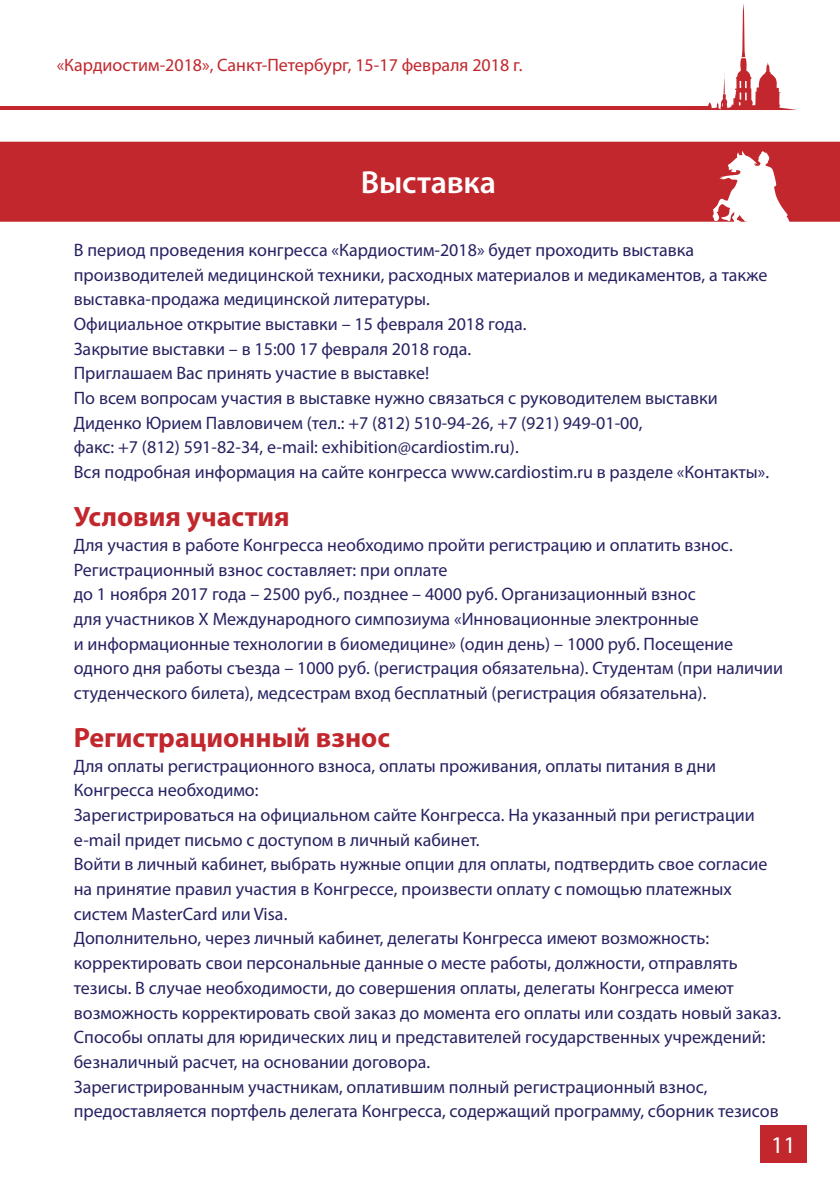
<style>
.page{position:relative;width:840px;height:1191px;background:#fff}
.page>*{position:absolute;margin:0;border:0;box-sizing:border-box;transform-origin:0 0}
.t1{font:600 32px "Myriad Pro";letter-spacing:-.005em;color:#fff}
.t2{font:700 28px "Myriad Pro";color:#c1272d}
.t3{font:24px "Myriad Pro";color:#fff}
.t4{font:18px/24.6px "Myriad Pro";color:#262262}
.t5{font:18px "Myriad Pro";color:#c1272d}
</style>
<div class="page">
<hr style="left:0;top:106px;width:710px;height:4px;background:#c1272d">
<svg style="left:708px;top:3px;width:88px;height:107px"></svg>
<div style="left:759px;top:1125px;width:46px;height:37px;background:#c1272d"></div>
<div style="left:0;top:142px;width:839px;height:80px;background:#c1272d"></div>
<svg style="left:712px;top:151px;width:79px;height:71px"></svg>
<p class="t5" style="left:57px;top:54px;width:467px">«Кардиостим-2018», Санкт-Петербург, 15-17 февраля 2018 г.</p>
<h1 class="t1" style="left:361px;top:162px;width:137px">Выставка</h1>
<p class="t4" style="left:74px;top:237px;width:696px">В период проведения конгресса «Кардиостим-2018» будет проходить выставка производителей медицинской техники, расходных материалов и медикаментов, а также выставка-продажа медицинской литературы.<br>Официальное открытие выставки – 15 февраля 2018 года.<br>Закрытие выставки – в 15:00 17 февраля 2018 года.<br>Приглашаем Вас принять участие в выставке!<br>По всем вопросам участия в выставке нужно связаться с руководителем выставки Диденко Юрием Павловичем (тел.: +7 (812) 510-94-26, +7 (921) 949-01-00,<br>факс: +7 (812) 591-82-34, e-mail: exhibition@cardiostim.ru).<br>Вся подробная информация на сайте конгресса www.cardiostim.ru в разделе «Контакты».</p>
<h2 class="t2" style="left:74px;top:498px;width:217px">Условия участия</h2>
<p class="t4" style="left:74px;top:532px;width:710px">Для участия в работе Конгресса необходимо пройти регистрацию и оплатить взнос.<br>Регистрационный взнос составляет: при оплате<br>до 1 ноября 2017 года – 2500 руб., позднее – 4000 руб. Организационный взнос<br>для участников X Международного симпозиума «Инновационные электронные<br>и информационные технологии в биомедицине» (один день) – 1000 руб. Посещение одного дня работы съезда – 1000 руб. (регистрация обязательна). Студентам (при наличии студенческого билета), медсестрам вход бесплатный (регистрация обязательна).</p>
<h2 class="t2" style="left:74px;top:719px;width:317px">Регистрационный взнос</h2>
<p class="t4" style="left:74px;top:753px;width:708px">Для оплаты регистрационного взноса, оплаты проживания, оплаты питания в дни Конгресса необходимо:<br>Зарегистрироваться на официальном сайте Конгресса. На указанный при регистрации e-mail придет письмо с доступом в личный кабинет.<br>Войти в личный кабинет, выбрать нужные опции для оплаты, подтвердить свое согласие на принятие правил участия в Конгрессе, произвести оплату с помощью платежных систем MasterCard или Visa.<br>Дополнительно, через личный кабинет, делегаты Конгресса имеют возможность: корректировать свои персональные данные о месте работы, должности, отправлять тезисы. В случае необходимости, до совершения оплаты, делегаты Конгресса имеют возможность корректировать свой заказ до момента его оплаты или создать новый заказ.<br>Способы оплаты для юридических лиц и представителей государственных учреждений: безналичный расчет, на основании договора.<br>Зарегистрированным участникам, оплатившим полный регистрационный взнос, предоставляется портфель делегата Конгресса, содержащий программу, сборник тезисов</p>
<h3 class="t3" style="left:770px;top:1130px;width:26px">11</h3>
</div>
